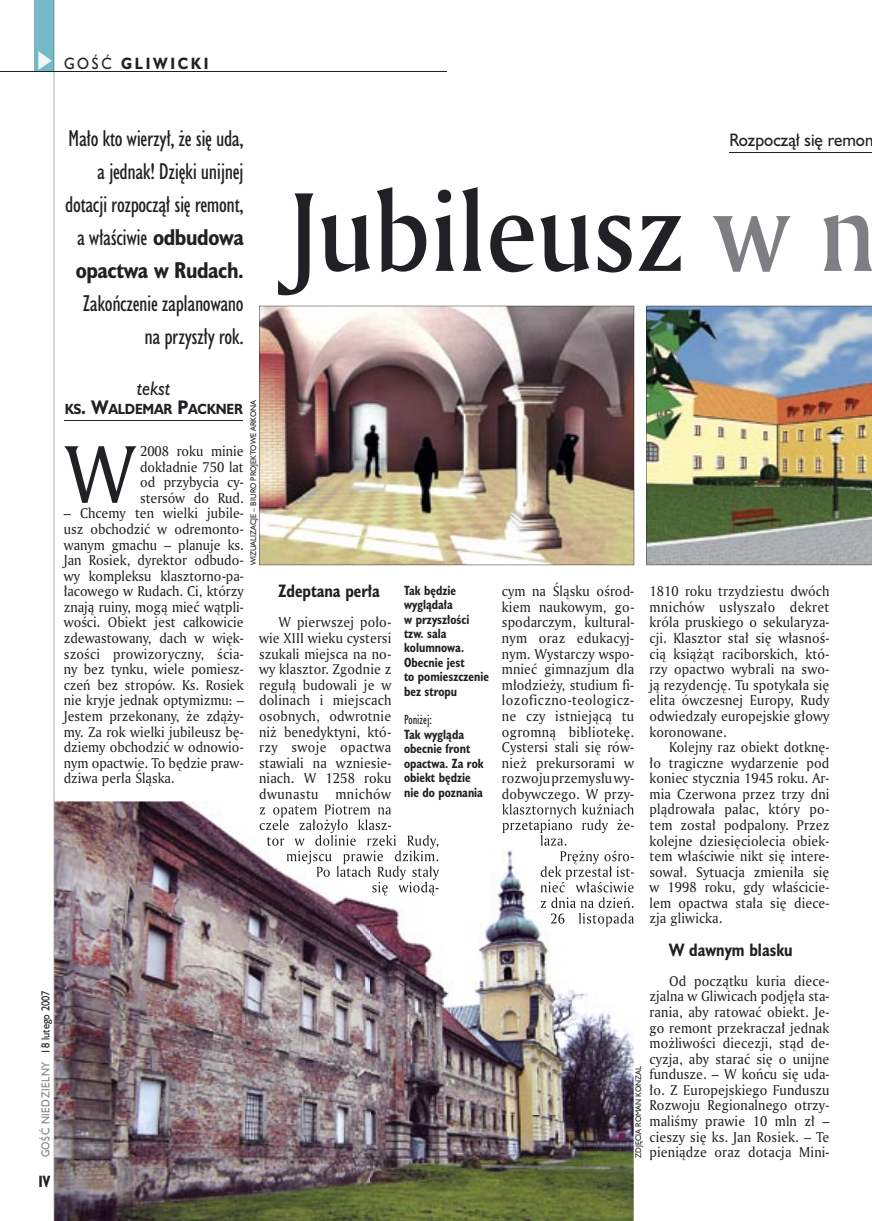
<style>
.page{position:relative;width:872px;height:1221px;background:#fff}
.page>*{position:absolute;margin:0;border:0;box-sizing:border-box;transform-origin:0 0}
.t1{font:108px "Amerigo Md PL";color:#212125;scale:.9 1}
.t2{font:79.05px "Amerigo PL";color:#212125;scale:.94 1}
.t3{font:21px/33px "Humanst 521 Cn PL";letter-spacing:-.02em;color:#212125;text-align:right}
.t4{font:italic 18px "Humanst 521 PL";letter-spacing:-.01em;color:#212125;scale:.9 1}
.t5{font:700 16.5px "Humanst 521 Cn PL";color:#212125;scale:.94 1}
.t6{font:16.5px "Humanst 521 PL";color:#212125;scale:.94 1}
.t7{font:700 15px "Humanst 521 PL";letter-spacing:.2em;color:#212125;scale:.9 1}
.t8{font:700 15px "Humanst 521 Cn PL";color:#212125;scale:.94 1}
.t9{font:13.8px/15.6px "Amerigo PL";letter-spacing:.01em;color:#212125;text-align:justify;scale:.94 1}
.t10{font:700 13.5px "Humanst 521 PL";letter-spacing:-.015em;color:#212125;scale:.9 1}
.t11{font:700 12.3px/14.4px "Humanst 521 Cn PL";color:#212125;scale:.94 1}
.t12{font:12.3px "Humanst 521 Cn PL";color:#212125;scale:.94 1}
.t13{font:10.5px "Humanst 521 PL";letter-spacing:.05em;color:#7f7e83;scale:.9 1}
.t14{font:7.5px "Humanst 521 PL";color:#212125;scale:.94 1}
.s1{font-weight:400}
.s2{color:#212125}
.s3{font-weight:700}
.s4{font-size:18px}
.s5{color:#7f7e83}
</style>
<div class="page">
<hr style="left:729px;top:152px;width:143px;height:1px;background:#212125">
<hr style="left:65px;top:420px;width:178px;height:1px;background:#212125">
<div style="left:35px;top:0;width:19px;height:72px;background:#76baca"></div>
<svg style="left:38px;top:51px;width:14px;height:19px"></svg>
<hr style="left:0;top:72px;width:447px;height:1px;background:#212125">
<hr style="left:54px;top:0;width:1px;height:1220px;background:#212125">
<img style="left:54px;top:801px;width:579px;height:419px">
<img style="left:259px;top:804px;width:132px;height:13px">
<img style="left:260px;top:819px;width:131px;height:14px">
<img style="left:267px;top:834px;width:172px;height:14px">
<img style="left:287px;top:850px;width:152px;height:14px">
<img style="left:317px;top:866px;width:122px;height:13px">
<img style="left:372px;top:881px;width:66px;height:14px">
<img style="left:502px;top:801px;width:131px;height:2px">
<img style="left:502px;top:803px;width:131px;height:14px">
<img style="left:502px;top:819px;width:131px;height:14px">
<img style="left:540px;top:834px;width:27px;height:11px">
<img style="left:560px;top:850px;width:73px;height:14px">
<img style="left:540px;top:866px;width:93px;height:13px">
<img style="left:540px;top:881px;width:93px;height:11px">
<img style="left:540px;top:897px;width:93px;height:11px">
<img style="left:550px;top:912px;width:83px;height:14px">
<img style="left:259px;top:306px;width:375px;height:259px">
<img style="left:646px;top:306px;width:226px;height:259px">
<p class="t7" style="left:64px;top:53px;width:162px"><span class="s1">GOŚĆ</span> GLIWICKI</p>
<p class="t13" style="left:38px;top:1157px;width:187px;rotate:-90deg">GOŚĆ NIEDZIELNY <span class="s2">18 lutego 2007</span></p>
<p class="t8" style="left:38px;top:1170px;width:14px">IV</p>
<h3 class="t3" style="left:65px;top:121px;width:180px">Mało kto wierzył, że się uda, a jednak! Dzięki unijnej dotacji rozpoczął się remont, a właściwie <span class="s3">odbudowa opactwa w Rudach.</span></h3>
<h3 class="t3" style="left:83px;top:286px;width:162px">Zakończenie zaplanowano na przyszły rok.</h3>
<h3 class="t4" style="left:137px;top:376px;width:39px">tekst</h3>
<p class="t10" style="left:65px;top:400px;width:199px">KS<span class="s4">. W</span>ALDEMAR <span class="s4">P</span>ACKNER</p>
<p class="t6" style="left:729px;top:128px;width:155px">Rozpoczął się remon</p>
<h1 class="t1" style="left:288px;top:159px;width:654px">Jubileusz <span class="s5">w n</span></h1>
<p class="t14" style="left:248px;top:565px;width:177px;rotate:-90deg">WIZUALIZACJE – BIURO PROJEKTOWE ARKONA</p>
<h2 class="t2" style="left:64px;top:421px;width:77px">W</h2>
<p class="t9" style="left:140px;top:443px;width:112px">2008 roku minie dokładnie 750 lat od przybycia cy&shy;stersów do Rud.</p>
<p class="t9" style="left:64px;top:505px;width:193px">– Chcemy ten wielki jubile&shy;usz obchodzić w odremonto&shy;wanym gmachu – planuje ks.<br>Jan Rosiek, dyrektor odbudo&shy;wy kompleksu klasztorno-pa&shy;łacowego w Rudach. Ci, którzy znają ruiny, mogą mieć wątpli&shy;wości. Obiekt jest całkowicie zdewastowany, dach w więk&shy;szości prowizoryczny, ścia&shy;ny bez tynku, wiele pomiesz&shy;czeń bez stropów. Ks. Rosiek nie kryje jednak optymizmu: – Jestem przekonany, że zdąży&shy;my. Za rok wielki jubileusz bę&shy;dziemy obchodzić w odnowio&shy;nym opactwie. To będzie praw&shy;dziwa perła Śląska.</p>
<p class="t9" style="left:502px;top:583px;width:142px">cym na Śląsku ośrod&shy;kiem naukowym, go&shy;spodarczym, kultural&shy;nym oraz edukacyj&shy;nym. Wystarczy wspo&shy;mnieć gimnazjum dla młodzieży, studium fi&shy;lozoficzno-teologicz&shy;ne czy istniejącą tu ogromną bibliotekę.<br>Cystersi stali się rów&shy;nież prekursorami w rozwoju przemysłu wy&shy;dobywczego. W przy-</p>
<p class="t9" style="left:649px;top:583px;width:193px">1810 roku trzydziestu dwóch mnichów usłyszało dekret króla pruskiego o sekularyza&shy;cji. Klasztor stał się własnoś&shy;cią książąt raciborskich, któ&shy;rzy opactwo wybrali na swo&shy;ją rezydencję. Tu spotykała się elita ówczesnej Europy, Rudy odwiedzały europejskie głowy koronowane.</p>
<p class="t5" style="left:279px;top:580px;width:109px">Zdeptana perła</p>
<p class="t9" style="left:259px;top:614px;width:142px;text-indent:20px">W pierwszej poło&shy;wie XIII wieku cystersi szukali miejsca na no&shy;wy klasztor. Zgodnie z regułą budowali je w dolinach i miejscach osobnych, odwrotnie niż benedyktyni, któ&shy;rzy swoje opactwa stawiali na wzniesie&shy;niach. W 1258 roku dwunastu mnichów</p>
<p class="t11" style="left:404px;top:582px;width:92px">Tak będzie wyglądała<br>w przyszłości tzw. sala kolumnowa.<br>Obecnie jest<br>to pomieszczenie bez stropu</p>
<p class="t12" style="left:404px;top:712px;width:31px">Poniżej:</p>
<p class="t11" style="left:404px;top:726px;width:86px">Tak wygląda obecnie front opactwa. Za rok obiekt będzie nie do poznania</p>
<p class="t9" style="left:649px;top:739px;width:193px;text-indent:20px">Kolejny raz obiekt dotknę&shy;ło tragiczne wydarzenie pod koniec stycznia 1945 roku. Ar&shy;mia Czerwona przez trzy dni plądrowała pałac, który po&shy;tem został podpalony. Przez kolejne dziesięciolecia obiek&shy;tem właściwie nikt się intere&shy;sował. Sytuacja zmieniła się w 1998 roku, gdy właścicie&shy;lem opactwa stała się diece&shy;zja gliwicka.</p>
<p class="t5" style="left:669px;top:938px;width:133px">W dawnym blasku</p>
<p class="t9" style="left:649px;top:972px;width:193px;text-indent:20px">Od początku kuria diece&shy;zjalna w Gliwicach podjęła sta&shy;rania, aby ratować obiekt. Je&shy;go remont przekraczał jednak możliwości diecezji, stąd de&shy;cyzja, aby starać się o unijne fundusze. – W końcu się uda&shy;ło. Z Europejskiego Funduszu Rozwoju Regionalnego otrzy&shy;maliśmy prawie 10 mln zł – cieszy się ks. Jan Rosiek. – Te pieniądze oraz dotacja Mini-</p>
<p class="t14" style="left:633px;top:1157px;width:99px;rotate:-90deg">ZDJĘCIA ROMAN KONZAL</p>
</div>
